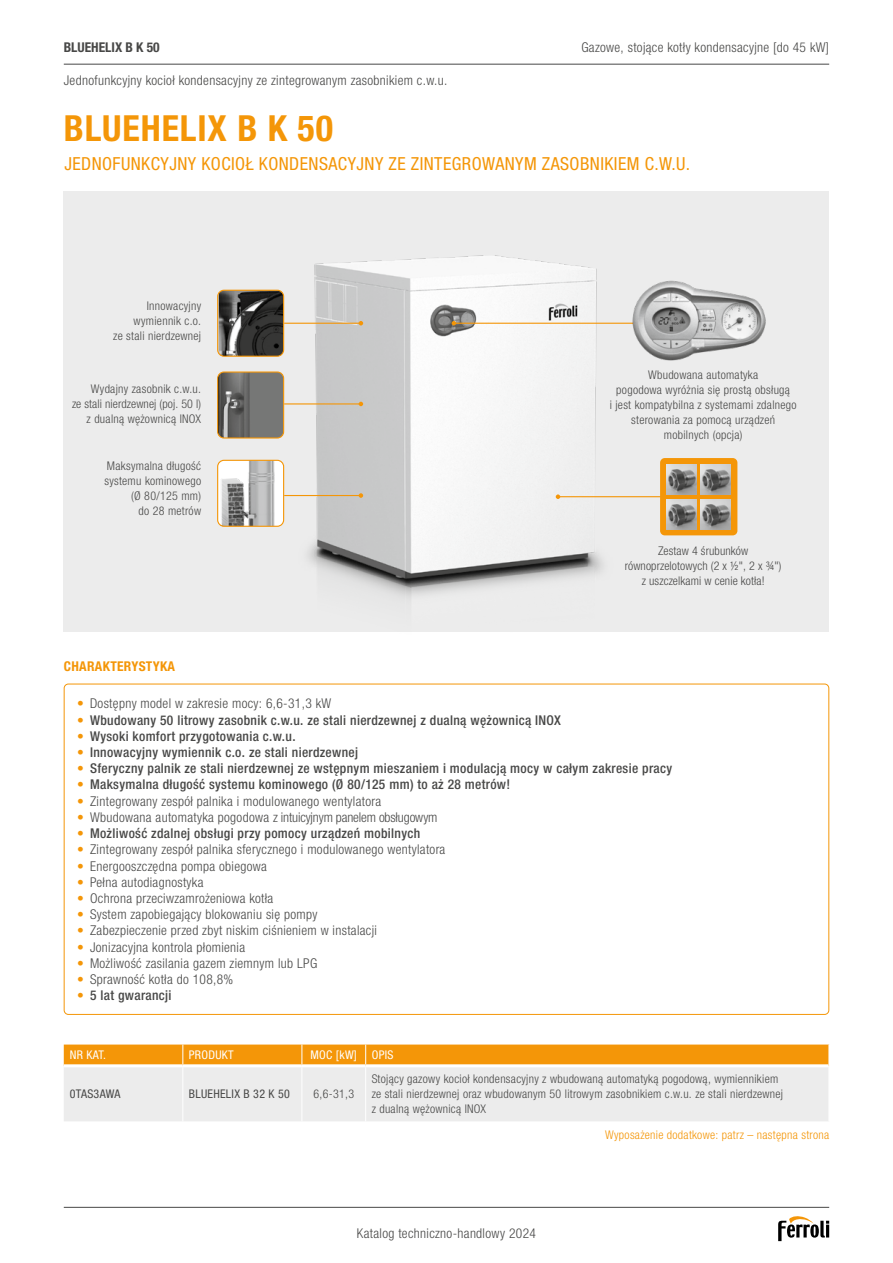
<style>
.page{position:relative;width:893px;height:1263px;background:#fff}
.page>*{position:absolute;margin:0;border:0;box-sizing:border-box;transform-origin:0 0}
.t1{font:700 condensed 36px "Helvetica Neue LTW1 G";letter-spacing:.025em;color:#f49608}
.t2{font:condensed 18px "Helvetica Neue LTW1 G";letter-spacing:.025em;color:#f49608}
.t3{font:300 condensed 13.5px "Helvetica Neue LTW1 G";letter-spacing:.025em;color:#484847}
.t4{font:500 condensed 13.5px "Helvetica Neue LTW1 G";letter-spacing:.025em;color:#484847}
.t5{font:700 condensed 13.5px "Helvetica Neue LTW1 G";letter-spacing:.025em;color:#f49608}
.t6{font:700 condensed 13.5px "Helvetica Neue LTW1 G";color:#484847}
.t7{font:300 condensed 12px/15px "Helvetica Neue LTW1 G";letter-spacing:.025em;color:#484847;text-align:right}
.t8{font:300 condensed 12px "Helvetica Neue LTW1 G";letter-spacing:.025em;color:#f49608}
.t9{font:condensed 12px "Helvetica Neue LTW1 G";letter-spacing:.025em;color:#fff}
.t10{font:condensed 12px "Helvetica Neue LTW1 G";letter-spacing:.025em;color:#484847}
.s1{color:#f49608}
.s2{font-weight:300;color:#f49608}
</style>
<div class="page">
<div style="left:64px;top:191px;width:765px;height:440px;background:#ececec"></div>
<hr style="left:64px;top:1207px;width:765px;height:1px;background:#484847">
<svg style="left:778px;top:1216px;width:51px;height:25px"></svg>
<hr style="left:64px;top:64px;width:765px;height:1px;background:#484847">
<img style="left:285px;top:255px;width:377px;height:377px">
<img style="left:219px;top:373px;width:65px;height:64px">
<div style="left:217px;top:371px;width:67px;height:68px;border:1px solid #f49608;border-radius:6px"></div>
<hr style="left:558px;top:496px;width:108px;height:1px;background:#f49608">
<svg style="left:556px;top:494px;width:4px;height:5px"></svg>
<div style="left:660px;top:458px;width:77px;height:77px;background:#f49608;border-radius:5px"></div>
<img style="left:667px;top:464px;width:30px;height:30px">
<img style="left:701px;top:464px;width:30px;height:30px">
<img style="left:667px;top:499px;width:30px;height:30px">
<img style="left:701px;top:499px;width:30px;height:30px">
<hr style="left:284px;top:323px;width:77px;height:1px;background:#f49608">
<svg style="left:359px;top:321px;width:4px;height:4px"></svg>
<hr style="left:284px;top:403px;width:77px;height:1px;background:#f49608">
<svg style="left:359px;top:402px;width:4px;height:4px"></svg>
<hr style="left:284px;top:495px;width:77px;height:1px;background:#f49608">
<svg style="left:359px;top:493px;width:4px;height:5px"></svg>
<img style="left:219px;top:290px;width:65px;height:65px">
<div style="left:217px;top:290px;width:67px;height:67px;border:1px solid #f49608;border-radius:6px"></div>
<img style="left:219px;top:460px;width:65px;height:65px">
<div style="left:217px;top:460px;width:67px;height:67px;border:1px solid #f49608;border-radius:6px"></div>
<hr style="left:454px;top:323px;width:197px;height:1px;background:#f49608">
<svg style="left:452px;top:321px;width:4px;height:4px"></svg>
<img style="left:631px;top:280px;width:135px;height:82px">
<svg style="left:64px;top:1044px;width:764px;height:77px;background:#eed5b0"></svg>
<hr style="left:302px;top:1067px;width:1px;height:54px;background:#fff">
<hr style="left:64px;top:1064px;width:119px;height:3px;background:#fff">
<hr style="left:183px;top:1064px;width:119px;height:3px;background:#fff">
<hr style="left:302px;top:1064px;width:64px;height:3px;background:#fff">
<hr style="left:366px;top:1064px;width:462px;height:3px;background:#fff">
<p class="t6" style="left:64px;top:39px;width:97px">BLUEHELIX B K 50</p>
<p class="t3" style="left:64px;top:72px;width:385px">Jednofunkcyjny kocioł kondensacyjny ze zintegrowanym zasobnikiem c.w.u.</p>
<h1 class="t1" style="left:64px;top:106px;width:271px">BLUEHELIX B K 50</h1>
<p class="t3" style="left:581px;top:40px;width:249px">Gazowe, stojące kotły kondensacyjne [do 45 kW]</p>
<h2 class="t2" style="left:64px;top:153px;width:627px">JEDNOFUNKCYJNY KOCIOŁ KONDENSACYJNY ZE ZINTEGROWANYM ZASOBNIKIEM C.W.U.</h2>
<p class="t7" style="left:113px;top:299px;width:89px">Innowacyjny wymiennik c.o.<br>ze stali nierdzewnej</p>
<p class="t7" style="left:72px;top:382px;width:131px">Wydajny zasobnik c.w.u.<br>ze stali nierdzewnej (poj. 50 l) z dualną wężownicą INOX</p>
<p class="t7" style="left:104px;top:459px;width:98px">Maksymalna długość systemu kominowego (Ø 80/125 mm)<br>do 28 metrów</p>
<p class="t7" style="left:610px;top:367px;width:188px;text-align:center">Wbudowana automatyka<br>pogodowa wyróżnia się prostą obsługą<br>i jest kompatybilna z systemami zdalnego sterowania za pomocą urządzeń mobilnych (opcja)</p>
<p class="t7" style="left:625px;top:544px;width:158px;text-align:center">Zestaw 4 śrubunków równoprzelotowych (2 x ½", 2 x ¾") z uszczelkami w cenie kotła!</p>
<p class="t5" style="left:64px;top:658px;width:113px">CHARAKTERYSTYKA</p>
<p class="t3" style="left:77px;top:696px;width:256px"><span class="s1">•</span> Dostępny model w zakresie mocy: 6,6-31,3 kW</p>
<p class="t4" style="left:77px;top:711px;width:485px"><span class="s2">•</span> Wbudowany 50 litrowy zasobnik c.w.u. ze stali nierdzewnej z dualną wężownicą INOX</p>
<p class="t4" style="left:77px;top:728px;width:220px"><span class="s2">•</span> Wysoki komfort przygotowania c.w.u.</p>
<p class="t4" style="left:77px;top:744px;width:282px"><span class="s2">•</span> Innowacyjny wymiennik c.o. ze stali nierdzewnej</p>
<p class="t4" style="left:77px;top:760px;width:596px"><span class="s2">•</span> Sferyczny palnik ze stali nierdzewnej ze wstępnym mieszaniem i modulacją mocy w całym zakresie pracy</p>
<p class="t4" style="left:77px;top:776px;width:434px"><span class="s1">•</span> Maksymalna długość systemu kominowego (Ø 80/125 mm) to aż 28 metrów!</p>
<p class="t3" style="left:77px;top:793px;width:305px"><span class="s1">•</span> Zintegrowany zespół palnika i modulowanego wentylatora</p>
<p class="t3" style="left:77px;top:809px;width:362px"><span class="s1">•</span> Wbudowana automatyka pogodowa z intuicyjnym panelem obsługowym</p>
<p class="t4" style="left:77px;top:825px;width:345px"><span class="s2">•</span> Możliwość zdalnej obsługi przy pomocy urządzeń mobilnych</p>
<p class="t3" style="left:77px;top:842px;width:370px"><span class="s1">•</span> Zintegrowany zespół palnika sferycznego i modulowanego wentylatora</p>
<p class="t3" style="left:77px;top:858px;width:191px"><span class="s1">•</span> Energooszczędna pompa obiegowa</p>
<p class="t3" style="left:77px;top:874px;width:128px"><span class="s1">•</span> Pełna autodiagnostyka</p>
<p class="t3" style="left:77px;top:890px;width:198px"><span class="s1">•</span> Ochrona przeciwzamrożeniowa kotła</p>
<p class="t3" style="left:77px;top:906px;width:242px"><span class="s1">•</span> System zapobiegający blokowaniu się pompy</p>
<p class="t3" style="left:77px;top:923px;width:301px"><span class="s1">•</span> Zabezpieczenie przed zbyt niskim ciśnieniem w instalacji</p>
<p class="t3" style="left:77px;top:939px;width:169px"><span class="s1">•</span> Jonizacyjna kontrola płomienia</p>
<p class="t3" style="left:77px;top:955px;width:242px"><span class="s1">•</span> Możliwość zasilania gazem ziemnym lub LPG</p>
<p class="t3" style="left:77px;top:971px;width:158px"><span class="s1">•</span> Sprawność kotła do 108,8%</p>
<p class="t4" style="left:77px;top:987px;width:96px"><span class="s2">•</span> 5 lat gwarancji</p>
<p class="t9" style="left:70px;top:1048px;width:38px">NR KAT.</p>
<p class="t9" style="left:189px;top:1048px;width:46px">PRODUKT</p>
<p class="t9" style="left:311px;top:1048px;width:84px">MOC [kW] OPIS</p>
<p class="t10" style="left:70px;top:1086px;width:52px">0TAS3AWA</p>
<p class="t10" style="left:189px;top:1086px;width:103px">BLUEHELIX B 32 K 50</p>
<p class="t7" style="left:313px;top:1086px;width:42px">6,6-31,3</p>
<p class="t7" style="left:372px;top:1071px;width:413px;text-align:left">Stojący gazowy kocioł kondensacyjny z wbudowaną automatyką pogodową, wymiennikiem ze stali nierdzewnej oraz wbudowanym 50 litrowym zasobnikiem c.w.u. ze stali nierdzewnej z dualną wężownicą INOX</p>
<p class="t3" style="left:357px;top:1225px;width:181px">Katalog techniczno-handlowy 2024</p>
<p class="t8" style="left:605px;top:1128px;width:225px">Wyposażenie dodatkowe: patrz – następna strona</p>
</div>
